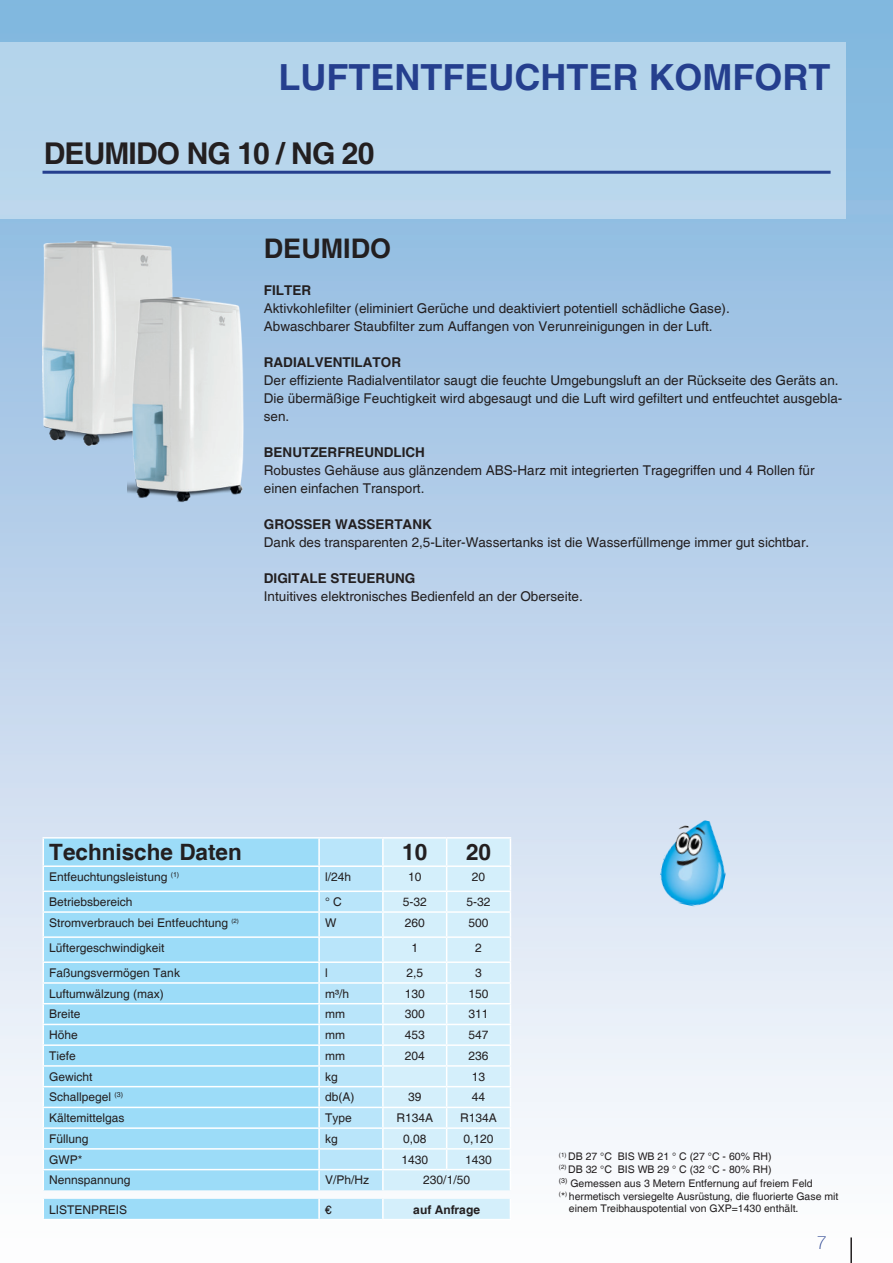
<style>
.page{position:relative;width:893px;height:1263px;background:#fff}
.page>*{position:absolute;margin:0;border:0;box-sizing:border-box;transform-origin:0 0}
.t1{font:700 36px "Helvetica";color:#253f8e}
.t2{font:700 30px "Helvetica";letter-spacing:-.03em;color:#231f20}
.t3{font:700 27px "Helvetica";color:#231f20}
.t4{font:700 22.5px "Helvetica";color:#231f20}
.t5{font:100 18px "Helve Nue";color:#253f8e}
.t6{font:13.5px/18px "Helvetica";color:#231f20}
.t7{font:700 13.5px "Helvetica";color:#231f20}
.t8{font:12px "Helvetica";color:#231f20}
.t9{font:700 12px "Helvetica";color:#231f20}
.t10{font:10.5px/12.6px "Helvetica";color:#231f20}
</style>
<div class="page">
<hr style="left:850px;top:1237px;width:2px;height:26px;background:#231f20">
<div style="left:0;top:43px;width:846px;height:176px;background:#b6d5ec"></div>
<hr style="left:43px;top:171px;width:788px;height:3px;background:#253f8e">
<div style="left:43px;top:838px;width:275px;height:381px;background:#9cdcf8"></div>
<div style="left:384px;top:838px;width:126px;height:381px;background:#d4effb"></div>
<hr style="left:43px;top:865px;width:276px;height:2px;background:#fff">
<hr style="left:383px;top:865px;width:64px;height:2px;background:#fff">
<hr style="left:447px;top:865px;width:64px;height:2px;background:#fff">
<hr style="left:43px;top:890px;width:276px;height:2px;background:#fff">
<hr style="left:383px;top:890px;width:64px;height:2px;background:#fff">
<hr style="left:447px;top:890px;width:64px;height:2px;background:#fff">
<hr style="left:43px;top:911px;width:276px;height:2px;background:#fff">
<hr style="left:383px;top:911px;width:64px;height:2px;background:#fff">
<hr style="left:447px;top:911px;width:64px;height:2px;background:#fff">
<hr style="left:43px;top:936px;width:276px;height:2px;background:#fff">
<hr style="left:383px;top:936px;width:64px;height:2px;background:#fff">
<hr style="left:447px;top:936px;width:64px;height:2px;background:#fff">
<hr style="left:43px;top:961px;width:276px;height:2px;background:#fff">
<hr style="left:383px;top:961px;width:64px;height:2px;background:#fff">
<hr style="left:447px;top:961px;width:64px;height:2px;background:#fff">
<hr style="left:43px;top:982px;width:276px;height:2px;background:#fff">
<hr style="left:383px;top:982px;width:64px;height:2px;background:#fff">
<hr style="left:447px;top:982px;width:64px;height:2px;background:#fff">
<hr style="left:43px;top:1003px;width:276px;height:1px;background:#fff">
<hr style="left:383px;top:1003px;width:64px;height:1px;background:#fff">
<hr style="left:447px;top:1003px;width:64px;height:1px;background:#fff">
<hr style="left:43px;top:1024px;width:276px;height:1px;background:#fff">
<hr style="left:383px;top:1024px;width:64px;height:1px;background:#fff">
<hr style="left:447px;top:1024px;width:64px;height:1px;background:#fff">
<hr style="left:43px;top:1044px;width:276px;height:2px;background:#fff">
<hr style="left:383px;top:1044px;width:64px;height:2px;background:#fff">
<hr style="left:447px;top:1044px;width:64px;height:2px;background:#fff">
<hr style="left:43px;top:1065px;width:276px;height:2px;background:#fff">
<hr style="left:383px;top:1065px;width:64px;height:2px;background:#fff">
<hr style="left:447px;top:1065px;width:64px;height:2px;background:#fff">
<hr style="left:43px;top:1086px;width:276px;height:1px;background:#fff">
<hr style="left:383px;top:1086px;width:64px;height:1px;background:#fff">
<hr style="left:447px;top:1086px;width:64px;height:1px;background:#fff">
<hr style="left:43px;top:1107px;width:276px;height:1px;background:#fff">
<hr style="left:383px;top:1107px;width:64px;height:1px;background:#fff">
<hr style="left:447px;top:1107px;width:64px;height:1px;background:#fff">
<hr style="left:43px;top:1127px;width:276px;height:2px;background:#fff">
<hr style="left:383px;top:1127px;width:64px;height:2px;background:#fff">
<svg style="left:318px;top:838px;width:66px;height:381px;background:#c0e7fa"></svg>
<hr style="left:447px;top:1127px;width:64px;height:2px;background:#fff">
<hr style="left:43px;top:1148px;width:276px;height:1px;background:#fff">
<hr style="left:319px;top:1148px;width:64px;height:1px;background:#fff">
<hr style="left:318px;top:1149px;width:2px;height:20px;background:#fff">
<hr style="left:383px;top:1148px;width:64px;height:1px;background:#fff">
<hr style="left:382px;top:1149px;width:2px;height:20px;background:#fff">
<hr style="left:447px;top:1148px;width:64px;height:1px;background:#fff">
<svg style="left:446px;top:838px;width:1px;height:331px"></svg>
<hr style="left:43px;top:1169px;width:276px;height:1px;background:#fff">
<svg style="left:43px;top:838px;width:1px;height:352px"></svg>
<hr style="left:319px;top:1169px;width:64px;height:1px;background:#fff">
<hr style="left:318px;top:1170px;width:2px;height:20px;background:#fff">
<hr style="left:383px;top:1169px;width:64px;height:1px;background:#fff">
<hr style="left:382px;top:1170px;width:2px;height:20px;background:#fff">
<hr style="left:447px;top:1169px;width:64px;height:1px;background:#fff">
<svg style="left:43px;top:1199px;width:1px;height:20px"></svg>
<hr style="left:318px;top:1199px;width:2px;height:20px;background:#fff">
<hr style="left:382px;top:1199px;width:2px;height:20px;background:#fff">
<img style="left:42px;top:238px;width:133px;height:213px">
<img style="left:127px;top:292px;width:122px;height:213px">
<img style="left:655px;top:814px;width:81px;height:97px">
<p class="t1" style="left:279px;top:55px;width:553px">LUFTENTFEUCHTER KOMFORT</p>
<p class="t2" style="left:44px;top:135px;width:332px">DEUMIDO NG 10 / NG 20</p>
<p class="t3" style="left:264px;top:232px;width:129px">DEUMIDO</p>
<p class="t7" style="left:264px;top:282px;width:49px">FILTER</p>
<p class="t6" style="left:264px;top:300px;width:467px">Aktivkohlefilter (eliminiert Gerüche und deaktiviert potentiell schädliche Gase).</p>
<p class="t6" style="left:264px;top:318px;width:450px">Abwaschbarer Staubfilter zum Auffangen von Verunreinigungen in der Luft.</p>
<p class="t7" style="left:264px;top:354px;width:139px">RADIALVENTILATOR</p>
<p class="t6" style="left:264px;top:372px;width:580px">Der effiziente Radialventilator saugt die feuchte Umgebungsluft an der Rückseite des Geräts an.<br>Die übermäßige Feuchtigkeit wird abgesaugt und die Luft wird gefiltert und entfeuchtet ausgebla&shy;sen.</p>
<p class="t7" style="left:264px;top:444px;width:163px">BENUTZERFREUNDLICH</p>
<p class="t6" style="left:264px;top:462px;width:552px">Robustes Gehäuse aus glänzendem ABS-Harz mit integrierten Tragegriffen und 4 Rollen für einen einfachen Transport.</p>
<p class="t7" style="left:264px;top:516px;width:170px">GROSSER WASSERTANK</p>
<p class="t6" style="left:264px;top:534px;width:547px">Dank des transparenten 2,5-Liter-Wassertanks ist die Wasserfüllmenge immer gut sichtbar.</p>
<p class="t7" style="left:264px;top:570px;width:153px">DIGITALE STEUERUNG</p>
<p class="t6" style="left:264px;top:588px;width:320px">Intuitives elektronisches Bedienfeld an der Oberseite.</p>
<p class="t4" style="left:49px;top:838px;width:194px">Technische Daten</p>
<p class="t4" style="left:402px;top:838px;width:27px">10</p>
<p class="t4" style="left:466px;top:838px;width:27px">20</p>
<p class="t8" style="left:49px;top:870px;width:131px">Entfeuchtungsleistung <sup>(1)</sup></p>
<p class="t8" style="left:325px;top:870px;width:28px">l/24h</p>
<p class="t8" style="left:408px;top:870px;width:15px">10</p>
<p class="t8" style="left:472px;top:870px;width:15px">20</p>
<p class="t8" style="left:49px;top:895px;width:85px">Betriebsbereich</p>
<p class="t8" style="left:325px;top:895px;width:18px">° C</p>
<p class="t8" style="left:403px;top:895px;width:26px">5-32</p>
<p class="t8" style="left:467px;top:895px;width:26px">5-32</p>
<p class="t8" style="left:49px;top:916px;width:191px">Stromverbrauch bei Entfeuchtung <sup>(2)</sup></p>
<p class="t8" style="left:325px;top:916px;width:13px">W</p>
<p class="t8" style="left:405px;top:916px;width:22px">260</p>
<p class="t8" style="left:469px;top:916px;width:22px">500</p>
<p class="t8" style="left:49px;top:941px;width:117px">Lüftergeschwindigkeit</p>
<p class="t8" style="left:411px;top:941px;width:8px">1</p>
<p class="t8" style="left:475px;top:941px;width:8px">2</p>
<p class="t8" style="left:49px;top:966px;width:132px">Faßungsvermögen Tank</p>
<p class="t8" style="left:325px;top:966px;width:4px">l</p>
<p class="t8" style="left:406px;top:966px;width:18px">2,5</p>
<p class="t8" style="left:475px;top:966px;width:8px">3</p>
<p class="t8" style="left:49px;top:986px;width:116px">Luftumwälzung (max)</p>
<p class="t8" style="left:325px;top:986px;width:25px">m³/h</p>
<p class="t8" style="left:405px;top:986px;width:22px">130</p>
<p class="t8" style="left:469px;top:986px;width:22px">150</p>
<p class="t8" style="left:49px;top:1007px;width:33px">Breite</p>
<p class="t8" style="left:325px;top:1007px;width:21px">mm</p>
<p class="t8" style="left:405px;top:1007px;width:22px">300</p>
<p class="t8" style="left:469px;top:1007px;width:22px">311</p>
<p class="t8" style="left:49px;top:1028px;width:30px">Höhe</p>
<p class="t8" style="left:325px;top:1028px;width:21px">mm</p>
<p class="t8" style="left:405px;top:1028px;width:22px">453</p>
<p class="t8" style="left:469px;top:1028px;width:22px">547</p>
<p class="t8" style="left:49px;top:1049px;width:28px">Tiefe</p>
<p class="t8" style="left:325px;top:1049px;width:21px">mm</p>
<p class="t8" style="left:405px;top:1049px;width:22px">204</p>
<p class="t8" style="left:469px;top:1049px;width:22px">236</p>
<p class="t8" style="left:49px;top:1069px;width:45px">Gewicht</p>
<p class="t8" style="left:325px;top:1069px;width:14px">kg</p>
<p class="t8" style="left:472px;top:1069px;width:15px">13</p>
<p class="t8" style="left:49px;top:1090px;width:75px">Schallpegel <sup>(3)</sup></p>
<p class="t8" style="left:325px;top:1090px;width:31px">db(A)</p>
<p class="t8" style="left:408px;top:1090px;width:15px">39</p>
<p class="t8" style="left:472px;top:1090px;width:15px">44</p>
<p class="t8" style="left:49px;top:1111px;width:77px">Kältemittelgas</p>
<p class="t8" style="left:325px;top:1111px;width:28px">Type</p>
<p class="t8" style="left:396px;top:1111px;width:38px">R134A</p>
<p class="t8" style="left:460px;top:1111px;width:38px">R134A</p>
<p class="t8" style="left:49px;top:1132px;width:41px">Füllung</p>
<p class="t8" style="left:325px;top:1132px;width:14px">kg</p>
<p class="t8" style="left:403px;top:1132px;width:25px">0,08</p>
<p class="t8" style="left:464px;top:1132px;width:32px">0,120</p>
<p class="t8" style="left:49px;top:1152px;width:35px">GWP*</p>
<p class="t8" style="left:401px;top:1152px;width:28px">1430</p>
<p class="t8" style="left:465px;top:1152px;width:28px">1430</p>
<p class="t8" style="left:49px;top:1173px;width:83px">Nennspannung</p>
<p class="t8" style="left:325px;top:1173px;width:46px">V/Ph/Hz</p>
<p class="t8" style="left:423px;top:1173px;width:48px">230/1/50</p>
<p class="t8" style="left:49px;top:1202px;width:80px">LISTENPREIS</p>
<p class="t8" style="left:325px;top:1202px;width:8px">€</p>
<p class="t9" style="left:413px;top:1202px;width:68px">auf Anfrage</p>
<p class="t10" style="left:559px;top:1150px;width:214px"><sup>(1)</sup> DB 27 °C BIS WB 21 ° C (27 °C - 60% RH)</p>
<p class="t10" style="left:559px;top:1163px;width:214px"><sup>(2)</sup> DB 32 °C BIS WB 29 ° C (32 °C - 80% RH)</p>
<p class="t10" style="left:559px;top:1177px;width:255px"><sup>(3)</sup> Gemessen aus 3 Metern Entfernung auf freiem Feld</p>
<p class="t10" style="left:569px;top:1190px;width:271px;text-indent:-10px"><sup>(</sup>*<sup>)</sup> hermetisch versiegelte Ausrüstung, die fluorierte Gase mit einem Treibhauspotential von GXP=1430 enthält.</p>
<h3 class="t5" style="left:817px;top:1231px;width:12px">7</h3>
</div>
